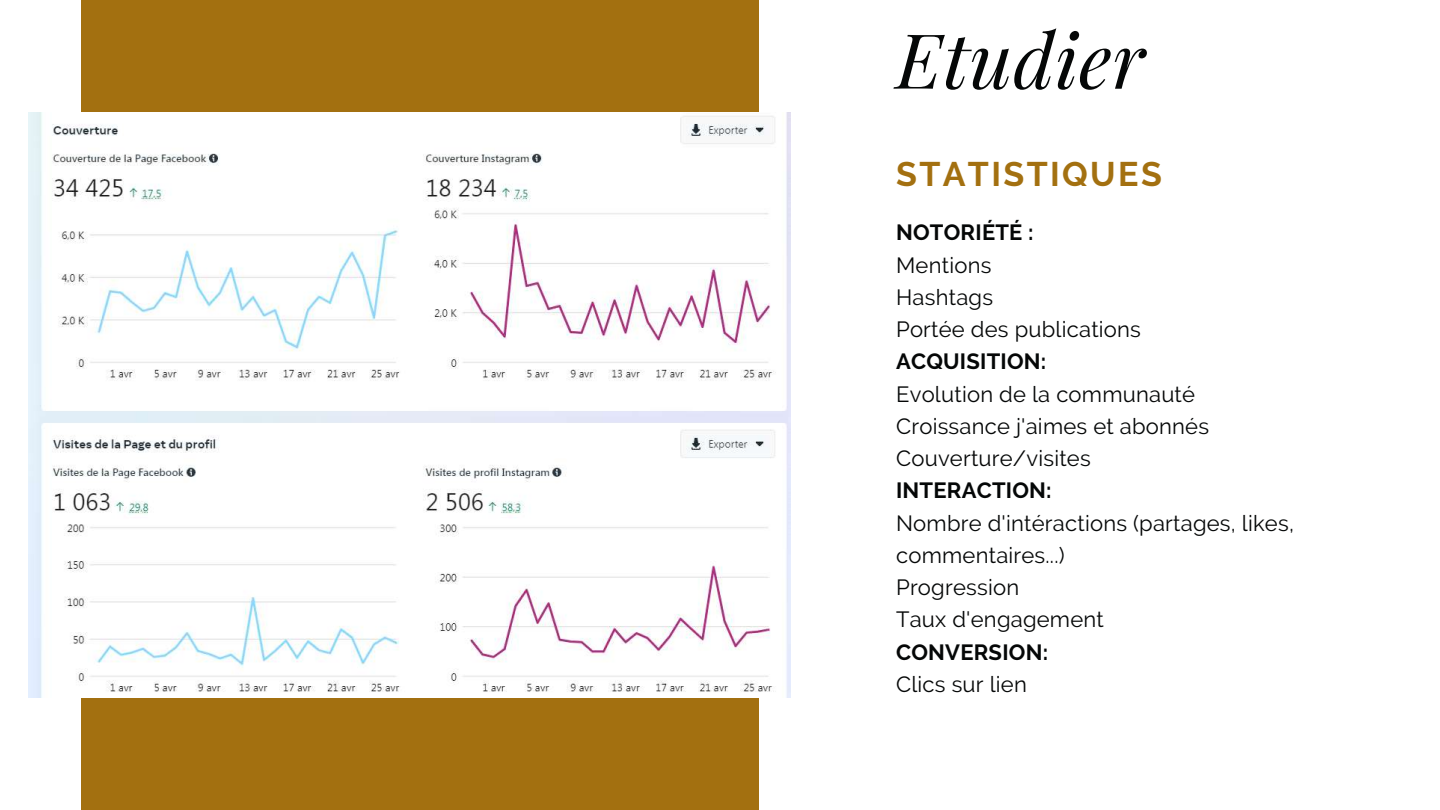
<style>
.page{position:relative;width:1440px;height:810px;background:#fff}
.page>*{position:absolute;margin:0;border:0;box-sizing:border-box;transform-origin:0 0}
.t1{font:italic 76px "Playfair Display";letter-spacing:.01em;color:#050707}
.t2{font:700 34px "Raleway";letter-spacing:.07em;color:#a37010}
.t3{font:22px/32.2px "Raleway";letter-spacing:.01em;color:#050707}
.t4{font:700 22px "Raleway";letter-spacing:.01em;color:#050707}
</style>
<div class="page">
<div style="left:81px;top:0;width:678px;height:810px;background:#a37010"></div>
<img style="left:28px;top:112px;width:762px;height:586px">
<h1 class="t1" style="left:896px;top:6px;width:250px">Etudier</h1>
<h2 class="t2" style="left:896px;top:154px;width:267px">STATISTIQUES</h2>
<p class="t4" style="left:896px;top:220px;width:139px">NOTORIÉTÉ :</p>
<p class="t3" style="left:896px;top:249px;width:246px">Mentions<br>Hashtags<br>Portée des publications</p>
<p class="t4" style="left:896px;top:349px;width:152px">ACQUISITION:</p>
<p class="t3" style="left:896px;top:378px;width:315px">Evolution de la communauté<br>Croissance j'aimes et abonnés<br>Couverture/visites</p>
<p class="t4" style="left:896px;top:478px;width:157px">INTERACTION:</p>
<p class="t3" style="left:896px;top:507px;width:399px">Nombre d'intéractions (partages, likes, commentaires...)<br>Progression<br>Taux d'engagement</p>
<p class="t4" style="left:896px;top:639px;width:154px">CONVERSION:</p>
<p class="t3" style="left:896px;top:668px;width:132px">Clics sur lien</p>
</div>
